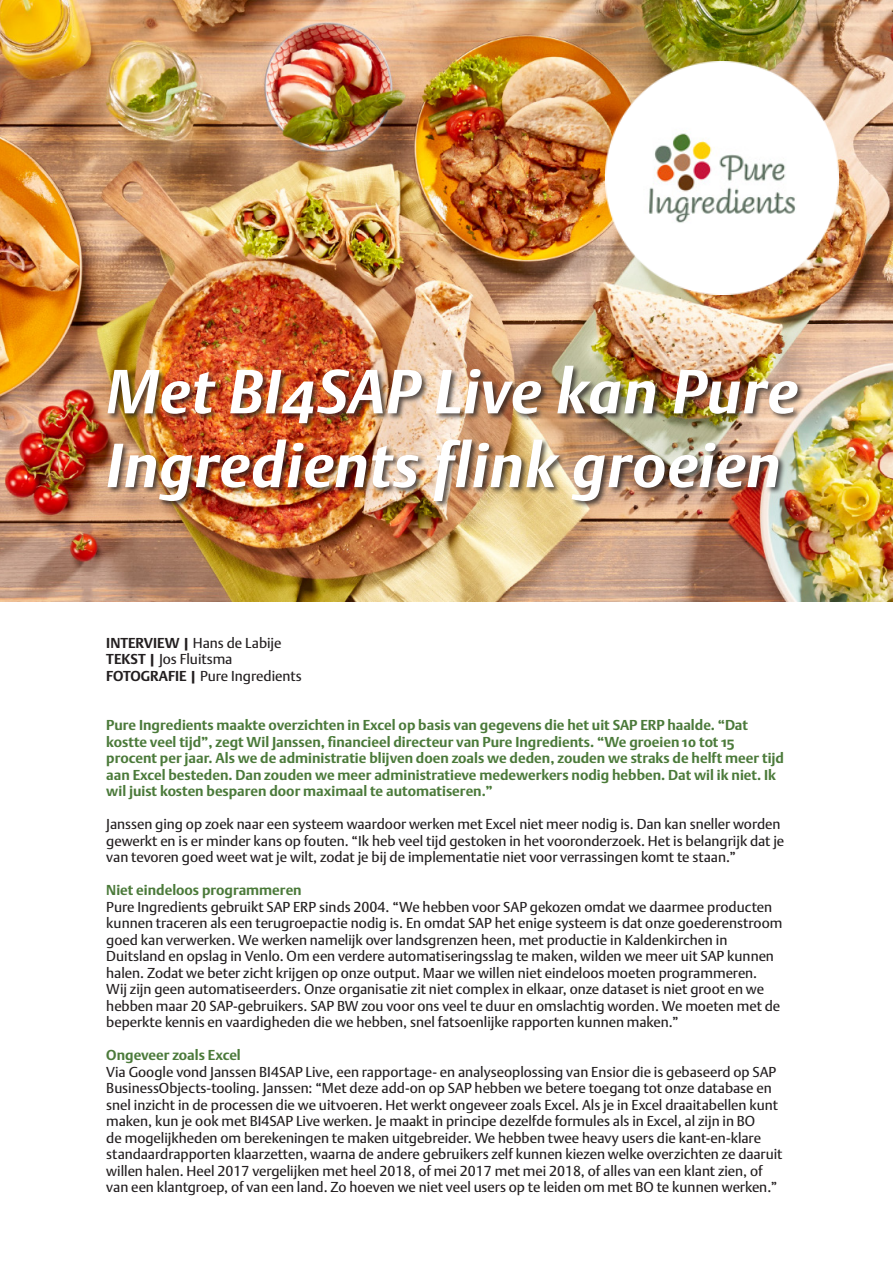
<style>
.page{position:relative;width:893px;height:1263px;background:#fff}
.page>*{position:absolute;margin:0;border:0;box-sizing:border-box;transform-origin:0 0}
.t1{font:italic 700 61.5px/73.8px "DTL Argo ST";letter-spacing:.02em;color:#fff}
.t2{font:14.25px/16.5px "DTL Argo T";color:#231f20}
.t3{font:700 14.25px/16.5px "DTL Argo ST";color:#4b7a3a}
.s1{font-family:"DTL Argo ST";font-weight:700}
</style>
<div class="page">
<img style="left:0;top:0;width:893px;height:602px">
<div style="left:106px;top:365px;width:699px;height:143px;background:#231f20;opacity:.75"></div>
<img style="left:606px;top:61px;width:233px;height:233px">
<p class="t1" style="left:106px;top:354px;width:693px">Met BI4SAP Live kan Pure<br>Ingredients flink groeien</p>
<p class="t2" style="left:106px;top:634px;width:177px"><span class="s1">INTERVIEW |</span> Hans de Labije</p>
<p class="t2" style="left:106px;top:651px;width:128px"><span class="s1">TEKST |</span> Jos Fluitsma</p>
<p class="t2" style="left:106px;top:667px;width:197px"><span class="s1">FOTOGRAFIE |</span> Pure Ingredients</p>
<p class="t3" style="left:106px;top:717px;width:679px">Pure Ingredients maakte overzichten in Excel op basis van gegevens die het uit SAP ERP haalde. “Dat kostte veel tijd”, zegt Wil Janssen, financieel directeur van Pure Ingredients. “We groeien 10 tot 15 procent per jaar. Als we de administratie blijven doen zoals we deden, zouden we straks de helft meer tijd aan Excel besteden. Dan zouden we meer administratieve medewerkers nodig hebben. Dat wil ik niet. Ik wil juist kosten besparen door maximaal te automatiseren.”</p>
<p class="t2" style="left:106px;top:816px;width:680px">Janssen ging op zoek naar een systeem waardoor werken met Excel niet meer nodig is. Dan kan sneller worden gewerkt en is er minder kans op fouten. “Ik heb veel tijd gestoken in het vooronderzoek. Het is belangrijk dat je van tevoren goed weet wat je wilt, zodat je bij de implementatie niet voor verrassingen komt te staan.”</p>
<p class="t3" style="left:106px;top:882px;width:197px">Niet eindeloos programmeren</p>
<p class="t2" style="left:106px;top:898px;width:678px">Pure Ingredients gebruikt SAP ERP sinds 2004. “We hebben voor SAP gekozen omdat we daarmee producten kunnen traceren als een terugroepactie nodig is. En omdat SAP het enige systeem is dat onze goederenstroom goed kan verwerken. We werken namelijk over landsgrenzen heen, met productie in Kaldenkirchen in Duitsland en opslag in Venlo. Om een verdere automatiseringsslag te maken, wilden we meer uit SAP kunnen halen. Zodat we beter zicht krijgen op onze output. Maar we willen niet eindeloos moeten programmeren.<br>Wij zijn geen automatiseerders. Onze organisatie zit niet complex in elkaar, onze dataset is niet groot en we hebben maar 20 SAP-gebruikers. SAP BW zou voor ons veel te duur en omslachtig worden. We moeten met de beperkte kennis en vaardigheden die we hebben, snel fatsoenlijke rapporten kunnen maken.”</p>
<p class="t3" style="left:106px;top:1047px;width:136px">Ongeveer zoals Excel</p>
<p class="t2" style="left:106px;top:1063px;width:678px">Via Google vond Janssen BI4SAP Live, een rapportage- en analyseoplossing van Ensior die is gebaseerd op SAP BusinessObjects-tooling. Janssen: “Met deze add-on op SAP hebben we betere toegang tot onze database en snel inzicht in de processen die we uitvoeren. Het werkt ongeveer zoals Excel. Als je in Excel draaitabellen kunt maken, kun je ook met BI4SAP Live werken. Je maakt in principe dezelfde formules als in Excel, al zijn in BO<br>de mogelijkheden om berekeningen te maken uitgebreider. We hebben twee heavy users die kant-en-klare standaardrapporten klaarzetten, waarna de andere gebruikers zelf kunnen kiezen welke overzichten ze daaruit willen halen. Heel 2017 vergelijken met heel 2018, of mei 2017 met mei 2018, of alles van een klant zien, of van een klantgroep, of van een land. Zo hoeven we niet veel users op te leiden om met BO te kunnen werken.”</p>
</div>
